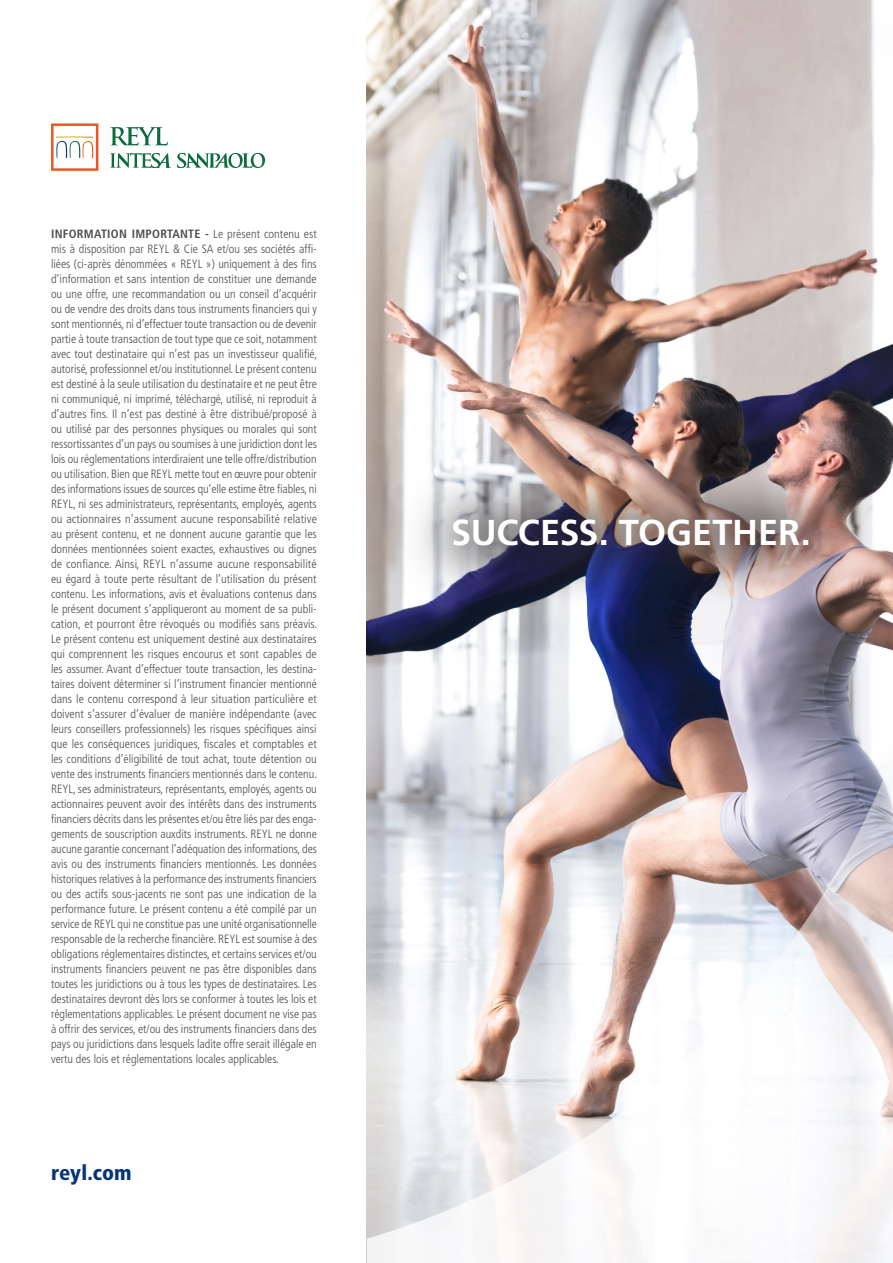
<style>
.page{position:relative;width:893px;height:1263px;background:#fff}
.page>*{position:absolute;margin:0;border:0;box-sizing:border-box;transform-origin:0 0}
.titre_couv{font:700 36px "Frutiger LT Pro";letter-spacing:-.005em;color:#fff}
.Web{font:900 condensed 21px "Frutiger LT Pro";color:#043579}
.Disclaimer{font:300 condensed 12px/15px "Frutiger LT Pro";color:#4b4c4d;text-align:justify}
.s1{font-weight:700}
</style>
<div class="page">
<svg style="left:51px;top:123px;width:47px;height:48px"></svg>
<svg style="left:110px;top:127px;width:58px;height:18px"></svg>
<svg style="left:177px;top:153px;width:88px;height:15px"></svg>
<svg style="left:110px;top:153px;width:61px;height:15px"></svg>
<img style="left:367px;top:0;width:526px;height:715px">
<div style="left:399px;top:463px;width:471px;height:147px;background:#231f20;opacity:.76"></div>
<svg style="left:367px;top:715px;width:526px;height:548px"></svg>
<p class="Disclaimer" style="left:51px;top:226px;width:268px"><span class="s1">INFORMATION IMPORTANTE -</span> Le présent contenu est mis à disposition par REYL &amp; Cie SA et/ou ses sociétés affi&shy;liées (ci-après dénommées « REYL ») uniquement à des fins d’information et sans intention de constituer une demande ou une offre, une recommandation ou un conseil d’acquérir ou de vendre des droits dans tous instruments financiers qui y sont mentionnés, ni d’effectuer toute transaction ou de devenir partie à toute transaction de tout type que ce soit, notamment avec tout destinataire qui n’est pas un investisseur qualifié, autorisé, professionnel et/ou institutionnel. Le présent contenu est destiné à la seule utilisation du destinataire et ne peut être ni communiqué, ni imprimé, téléchargé, utilisé, ni reproduit à d’autres fins. Il n’est pas destiné à être distribué/proposé à ou utilisé par des personnes physiques ou morales qui sont ressortissantes d’un pays ou soumises à une juridiction dont les lois ou réglementations interdiraient une telle offre/distribution ou utilisation. Bien que REYL mette tout en œuvre pour obtenir des informations issues de sources qu’elle estime être fiables, ni REYL, ni ses administrateurs, représentants, employés, agents ou actionnaires n’assument aucune responsabilité relative au présent contenu, et ne donnent aucune garantie que les données mentionnées soient exactes, exhaustives ou dignes de confiance. Ainsi, REYL n’assume aucune responsabilité eu égard à toute perte résultant de l’utilisation du présent contenu. Les informations, avis et évaluations contenus dans le présent document s’appliqueront au moment de sa publi&shy;cation, et pourront être révoqués ou modifiés sans préavis.<br>Le présent contenu est uniquement destiné aux destinataires qui comprennent les risques encourus et sont capables de les assumer. Avant d’effectuer toute transaction, les destina&shy;taires doivent déterminer si l’instrument financier mentionné dans le contenu correspond à leur situation particulière et doivent s’assurer d’évaluer de manière indépendante (avec leurs conseillers professionnels) les risques spécifiques ainsi que les conséquences juridiques, fiscales et comptables et les conditions d’éligibilité de tout achat, toute détention ou vente des instruments financiers mentionnés dans le contenu.<br>REYL, ses administrateurs, représentants, employés, agents ou actionnaires peuvent avoir des intérêts dans des instruments financiers décrits dans les présentes et/ou être liés par des enga&shy;gements de souscription auxdits instruments. REYL ne donne aucune garantie concernant l’adéquation des informations, des avis ou des instruments financiers mentionnés. Les données historiques relatives à la performance des instruments financiers ou des actifs sous-jacents ne sont pas une indication de la performance future. Le présent contenu a été compilé par un service de REYL qui ne constitue pas une unité organisationnelle responsable de la recherche financière. REYL est soumise à des obligations réglementaires distinctes, et certains services et/ou instruments financiers peuvent ne pas être disponibles dans toutes les juridictions ou à tous les types de destinataires. Les destinataires devront dès lors se conformer à toutes les lois et réglementations applicables. Le présent document ne vise pas à offrir des services, et/ou des instruments financiers dans des pays ou juridictions dans lesquels ladite offre serait illégale en vertu des lois et réglementations locales applicables.</p>
<p class="Web" style="left:51px;top:1160px;width:82px">reyl.com</p>
<p class="titre_couv" style="left:451px;top:511px;width:361px">SUCCESS. TOGETHER.</p>
</div>
